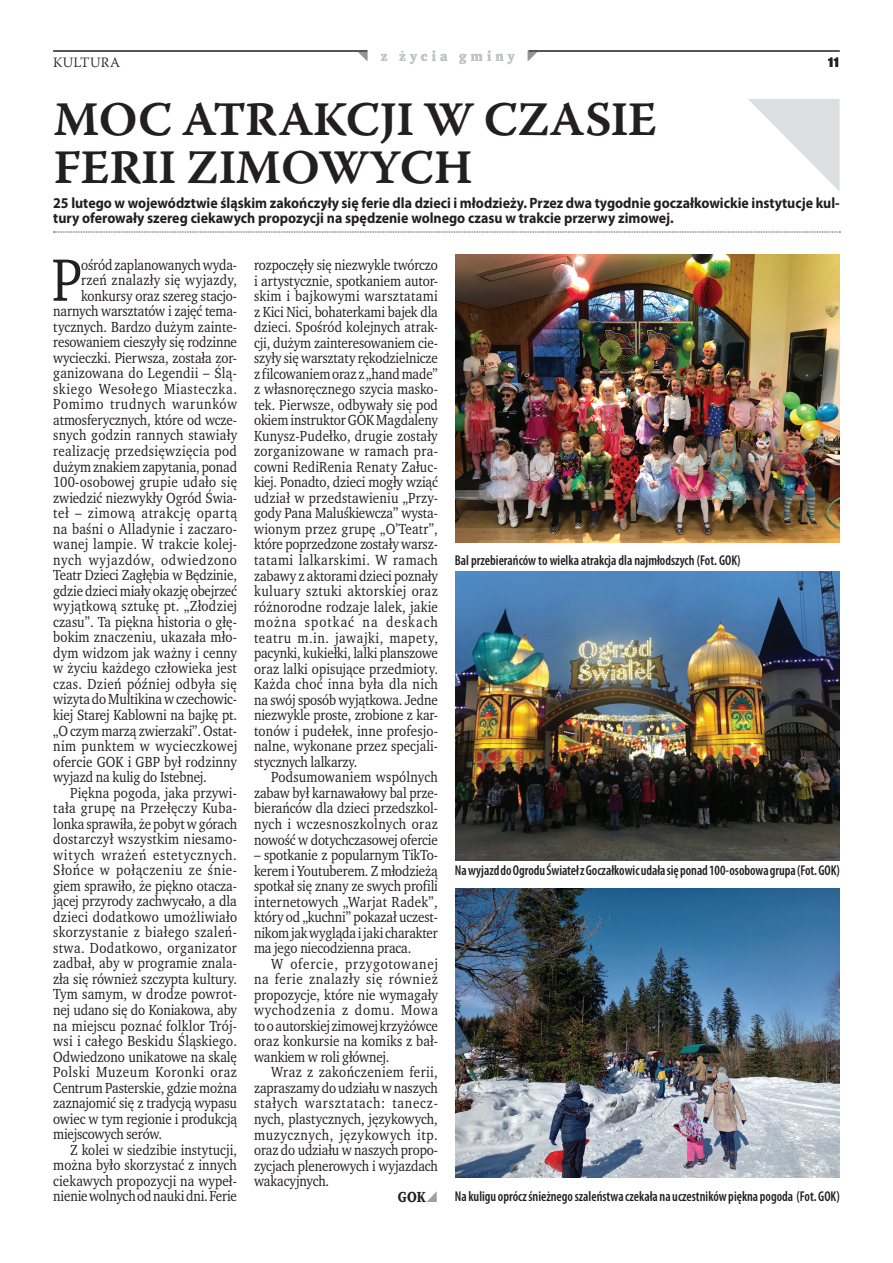
<style>
.page{position:relative;width:893px;height:1263px;background:#fff}
.page>*{position:absolute;margin:0;border:0;box-sizing:border-box;transform-origin:0 0}
.t1{font:61.2px "Wro Text";color:#231f20;scale:.93 1}
.t2{font:48px "Warnock Pro Semibold Capt";letter-spacing:-.01em;color:#231f20}
.t3{font:15px/15.5px "Wro Text";letter-spacing:.005em;color:#231f20;text-align:justify;scale:.93 1}
.t4{font:700 15px/15.5px "Myriad Pro";color:#231f20;scale:.93 1}
.t5{font:15px "Wro Text";letter-spacing:.025em;color:#231f20;scale:.93 1}
.t6{font:15px "Wro Text";letter-spacing:.03em;color:#231f20;scale:.93 1}
.t7{font:15px "Wro Text";letter-spacing:.045em;color:#231f20;scale:.93 1}
.t8{font:15px "Wro Text";letter-spacing:.04em;color:#231f20;scale:.93 1}
.t9{font:15px "Wro Text";letter-spacing:.05em;color:#231f20;scale:.93 1}
.t10{font:700 15px "Wro Text";color:#231f20;scale:.93 1}
.t11{font:600 condensed 14.25px "Myriad Pro";color:#231f20;scale:.94 1}
.t12{font:700 14.25px "Wro Text";letter-spacing:.29em;color:#c1c2c4}
.t13{font:300 14.25px "Warnock Pro";letter-spacing:.015em;color:#231f20}
.t14{font:700 14.25px "Wro Head";color:#231f20}
</style>
<div class="page">
<hr style="left:53px;top:51px;width:314px;height:1px;background:#231f20">
<hr style="left:529px;top:51px;width:311px;height:1px;background:#231f20">
<svg style="left:54px;top:232px;width:786px;height:1px"></svg>
<img style="left:455px;top:254px;width:385px;height:289px">
<img style="left:455px;top:571px;width:385px;height:289px">
<img style="left:455px;top:889px;width:385px;height:288px">
<svg style="left:748px;top:99px;width:91px;height:92px"></svg>
<p class="t13" style="left:53px;top:53px;width:68px">KULTURA</p>
<p class="t12" style="left:381px;top:47px;width:135px">z życia gminy</p>
<p class="t14" style="left:828px;top:53px;width:13px">11</p>
<h2 class="t2" style="left:53px;top:91px;width:221px">MOC ATRAKCJI</h2>
<h2 class="t2" style="left:424px;top:91px;width:90px">W CZASIE</h2>
<h2 class="t2" style="left:53px;top:139px;width:52px">FERII</h2>
<h2 class="t2" style="left:186px;top:139px;width:288px">ZIMOWYC H</h2>
<p class="t4" style="left:53px;top:194px;width:847px">25 lutego w województwie śląskim zakończyły się ferie dla dzieci i młodzieży. Przez dwa tygodnie goczałkowickie instytucje kul&shy;tury oferowały szereg ciekawych propozycji na spędzenie wolnego czasu w trakcie przerwy zimowej.</p>
<h1 class="t1" style="left:52px;top:242px;width:34px">P</h1>
<p class="t3" style="left:81px;top:257px;width:169px">ośród zaplanowanych wyda-</p>
<p class="t3" style="left:81px;top:272px;width:169px">rzeń znalazły się wyjazdy,</p>
<p class="t3" style="left:81px;top:288px;width:169px">konkursy oraz szereg stacjo-</p>
<p class="t3" style="left:53px;top:303px;width:199px">narnych warsztatów i zajęć tema-</p>
<p class="t3" style="left:53px;top:319px;width:199px">tycznych. Bardzo dużym zainte-</p>
<p class="t3" style="left:53px;top:334px;width:199px">resowaniem cieszyły się rodzinne</p>
<p class="t3" style="left:53px;top:350px;width:199px">wycieczki. Pierwsza, została zor-</p>
<p class="t3" style="left:53px;top:366px;width:199px">ganizowana do Legendii – Ślą-</p>
<p class="t7" style="left:53px;top:379px;width:199px">skiego Wesołego Miasteczka.</p>
<p class="t7" style="left:53px;top:395px;width:199px">Pomimo trudnych warunków</p>
<p class="t3" style="left:53px;top:412px;width:199px">atmosferycznych, które od wcze-</p>
<p class="t3" style="left:53px;top:428px;width:199px">snych godzin rannych stawiały</p>
<p class="t5" style="left:53px;top:441px;width:199px">realizację przedsięwzięcia pod</p>
<p class="t3" style="left:53px;top:459px;width:199px">dużym znakiem zapytania, ponad</p>
<p class="t3" style="left:53px;top:474px;width:199px">100-osobowej grupie udało się</p>
<p class="t3" style="left:53px;top:490px;width:199px">zwiedzić niezwykły Ogród Świa-</p>
<p class="t8" style="left:53px;top:504px;width:199px">teł – zimową atrakcję opartą</p>
<p class="t3" style="left:53px;top:521px;width:199px">na baśni o Alladynie i zaczaro-</p>
<p class="t3" style="left:53px;top:536px;width:199px">wanej lampie. W trakcie kolej-</p>
<p class="t9" style="left:53px;top:550px;width:199px">nych wyjazdów, odwiedzono</p>
<p class="t3" style="left:53px;top:567px;width:199px">Teatr Dzieci Zagłębia w Będzinie,</p>
<p class="t3" style="left:53px;top:583px;width:199px">gdzie dzieci miały okazję obejrzeć</p>
<p class="t3" style="left:53px;top:598px;width:199px">wyjątkową sztukę pt. „Złodziej</p>
<p class="t3" style="left:53px;top:614px;width:199px">czasu”. Ta piękna historia o głę-</p>
<p class="t3" style="left:53px;top:629px;width:199px">bokim znaczeniu, ukazała mło-</p>
<p class="t3" style="left:53px;top:645px;width:199px">dym widzom jak ważny i cenny</p>
<p class="t3" style="left:53px;top:660px;width:199px">w życiu każdego człowieka jest</p>
<p class="t5" style="left:53px;top:674px;width:199px">czas. Dzień później odbyła się</p>
<p class="t3" style="left:53px;top:692px;width:199px">wizyta do Multikina w czechowic-</p>
<p class="t3" style="left:53px;top:707px;width:199px">kiej Starej Kablowni na bajkę pt.</p>
<p class="t3" style="left:53px;top:723px;width:199px">„O czym marzą zwierzaki”. Ostat-</p>
<p class="t6" style="left:53px;top:736px;width:199px">nim punktem w wycieczkowej</p>
<p class="t3" style="left:53px;top:754px;width:199px">ofercie GOK i GBP był rodzinny</p>
<p class="t3" style="left:53px;top:769px;width:167px">wyjazd na kulig do Istebnej.</p>
<p class="t3" style="left:70px;top:785px;width:181px">Piękna pogoda, jaka przywi-</p>
<p class="t5" style="left:53px;top:799px;width:199px">tała grupę na Przełęczy Kuba-</p>
<p class="t3" style="left:53px;top:816px;width:199px">lonka sprawiła, że pobyt w górach</p>
<p class="t3" style="left:53px;top:831px;width:199px">dostarczył wszystkim niesamo-</p>
<p class="t9" style="left:53px;top:845px;width:199px">witych wrażeń estetycznych.</p>
<p class="t8" style="left:53px;top:861px;width:199px">Słońce w połączeniu ze śnie-</p>
<p class="t3" style="left:53px;top:878px;width:199px">giem sprawiło, że piękno otacza-</p>
<p class="t3" style="left:53px;top:893px;width:199px">jącej przyrody zachwycało, a dla</p>
<p class="t5" style="left:53px;top:907px;width:199px">dzieci dodatkowo umożliwiało</p>
<p class="t6" style="left:53px;top:923px;width:199px">skorzystanie z białego szaleń-</p>
<p class="t6" style="left:53px;top:938px;width:199px">stwa. Dodatkowo, organizator</p>
<p class="t3" style="left:53px;top:955px;width:199px">zadbał, aby w programie znala-</p>
<p class="t3" style="left:53px;top:971px;width:199px">zła się również szczypta kultury.</p>
<p class="t3" style="left:53px;top:987px;width:199px">Tym samym, w drodze powrot-</p>
<p class="t3" style="left:53px;top:1002px;width:199px">nej udano się do Koniakowa, aby</p>
<p class="t3" style="left:53px;top:1018px;width:199px">na miejscu poznać folklor Trój-</p>
<p class="t3" style="left:53px;top:1033px;width:199px">wsi i całego Beskidu Śląskiego.</p>
<p class="t3" style="left:53px;top:1049px;width:199px">Odwiedzono unikatowe na skalę</p>
<p class="t7" style="left:53px;top:1062px;width:199px">Polski Muzeum Koronki oraz</p>
<p class="t3" style="left:53px;top:1080px;width:199px">Centrum Pasterskie, gdzie można</p>
<p class="t3" style="left:53px;top:1095px;width:199px">zaznajomić się z tradycją wypasu</p>
<p class="t3" style="left:53px;top:1111px;width:199px">owiec w tym regionie i produkcją</p>
<p class="t3" style="left:53px;top:1126px;width:119px">miejscowych serów.</p>
<p class="t3" style="left:70px;top:1142px;width:181px">Z kolei w siedzibie instytucji,</p>
<p class="t3" style="left:53px;top:1157px;width:199px">można było skorzystać z innych</p>
<p class="t3" style="left:53px;top:1173px;width:199px">ciekawych propozycji na wypeł-</p>
<p class="t3" style="left:53px;top:1188px;width:199px">nienie wolnych od nauki dni. Ferie</p>
<p class="t3" style="left:254px;top:257px;width:199px">rozpoczęły się niezwykle twórczo i artystycznie, spotkaniem autor&shy;skim i bajkowymi warsztatami z Kici Nici, bohaterkami bajek dla dzieci. Spośród kolejnych atrak&shy;cji, dużym zainteresowaniem cie&shy;szyły się warsztaty rękodzielnicze z filcowaniem oraz z „hand made” z własnoręcznego szycia masko&shy;tek. Pierwsze, odbywały się pod okiem instruktor GOK Magdaleny Kunysz-Pudełko, drugie zostały zorganizowane w ramach pra&shy;cowni RediRenia Renaty Załuc&shy;kiej. Ponadto, dzieci mogły wziąć udział w przedstawieniu „Przy&shy;gody Pana Maluśkiewcza” wysta&shy;wionym przez grupę „O’Teatr”, które poprzedzone zostały warsz&shy;tatami lalkarskimi. W ramach zabawy z aktorami dzieci poznały kuluary sztuki aktorskiej oraz różnorodne rodzaje lalek, jakie można spotkać na deskach teatru m.in. jawajki, mapety, pacynki, kukiełki, lalki planszowe oraz lalki opisujące przedmioty.<br>Każda choć inna była dla nich na swój sposób wyjątkowa. Jedne niezwykle proste, zrobione z kar&shy;tonów i pudełek, inne profesjo&shy;nalne, wykonane przez specjali&shy;stycznych lalkarzy.</p>
<p class="t3" style="left:254px;top:769px;width:199px;text-indent:17px">Podsumowaniem wspólnych zabaw był karnawałowy bal prze&shy;bierańców dla dzieci przedszkol&shy;nych i wczesnoszkolnych oraz nowość w dotychczasowej ofercie</p>
<p class="t3" style="left:254px;top:847px;width:199px">– spotkanie z popularnym TikTo&shy;kerem i Youtuberem. Z młodzieżą spotkał się znany ze swych profili internetowych „Warjat Radek”, który od „kuchni” pokazał uczest&shy;nikom jak wygląda i jaki charakter ma jego niecodzienna praca.</p>
<p class="t3" style="left:254px;top:956px;width:199px;text-indent:17px">W ofercie, przygotowanej na ferie znalazły się również propozycje, które nie wymagały wychodzenia z domu. Mowa to o autorskiej zimowej krzyżówce oraz konkursie na komiks z bał&shy;wankiem w roli głównej.</p>
<p class="t3" style="left:254px;top:1064px;width:199px;text-indent:17px">Wraz z zakończeniem ferii, zapraszamy do udziału w naszych stałych warsztatach: tanecz&shy;nych, plastycznych, językowych, muzycznych, językowych itp. oraz do udziału w naszych propo&shy;zycjach plenerowych i wyjazdach wakacyjnych.</p>
<p class="t10" style="left:398px;top:1187px;width:31px">GOK</p>
<p class="t11" style="left:455px;top:551px;width:306px">Bal przebierańców to wielka atrakcja dla najmłodszych (Fot. GOK)</p>
<p class="t11" style="left:455px;top:861px;width:411px">Na wyjazd do Ogrodu Świateł z Goczałkowic udała się ponad 100-osobowa grupa (Fot. GOK)</p>
<p class="t11" style="left:455px;top:1187px;width:411px">Na kuligu oprócz śnieżnego szaleństwa czekała na uczestników piękna pogoda (Fot. GOK)</p>
</div>
